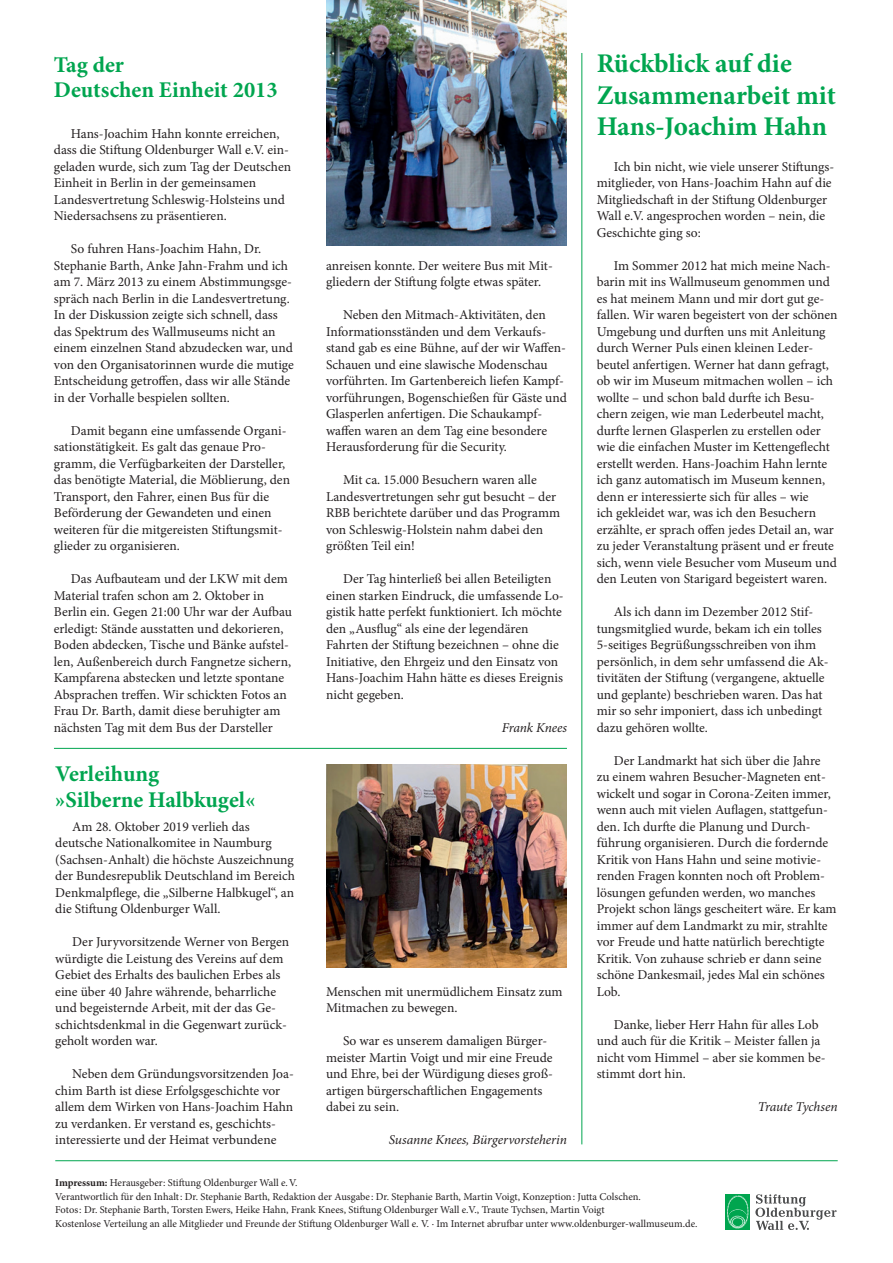
<style>
.page{position:relative;width:893px;height:1263px;background:#fff}
.page>*{position:absolute;margin:0;border:0;box-sizing:border-box;transform-origin:0 0}
.Text{font:700 27px/31.5px "Minion Pro";color:#00a54f}
.Text-2{font:700 22.5px/25.5px "Minion Pro";color:#00a54f}
.Text-3{font:13.5px/16.5px "Minion Pro";color:#231f20}
.Text-4{font:italic 13.5px "Minion Pro";letter-spacing:-.01em;color:#231f20}
.t1{font:10.5px/13.5px "Minion Pro";color:#231f20}
.t2{font:6.15px/7.5px "Minion Pro";color:#231f20}
.s1{font-weight:700}
</style>
<div class="page">
<svg style="left:755px;top:1194px;width:82px;height:36px"></svg>
<svg style="left:725px;top:1194px;width:25px;height:36px"></svg>
<svg style="left:725px;top:1194px;width:24px;height:34px"></svg>
<hr style="left:55px;top:1160px;width:783px;height:1px;background:#00a54f">
<img style="left:326px;top:0;width:241px;height:246px">
<img style="left:326px;top:765px;width:241px;height:202px">
<hr style="left:54px;top:748px;width:513px;height:1px;background:#00a54f">
<hr style="left:581px;top:53px;width:1px;height:1091px;background:#00a54f">
<p class="Text-2" style="left:54px;top:51px;width:225px">Tag der<br>Deutschen Einheit 2013</p>
<p class="Text-3" style="left:54px;top:125px;width:239px;text-indent:17px">Hans-Joachim Hahn konnte erreichen, dass die Stiftung Oldenburger Wall e.V. ein&shy;geladen wurde, sich zum Tag der Deutschen Einheit in Berlin in der gemeinsamen Landesvertretung Schleswig-Holsteins und Niedersachsens zu präsentieren.</p>
<p class="Text-3" style="left:54px;top:241px;width:242px;text-indent:17px">So fuhren Hans-Joachim Hahn, Dr.<br>Stephanie Barth, Anke Jahn-Frahm und ich am 7. März 2013 zu einem Abstimmungsge&shy;spräch nach Berlin in die Landesvertretung.<br>In der Diskussion zeigte sich schnell, dass das Spektrum des Wallmuseums nicht an einem einzelnen Stand abzudecken war, und von den Organisatorinnen wurde die mutige Entscheidung getroffen, dass wir alle Stände in der Vorhalle bespielen sollten.</p>
<p class="Text-3" style="left:54px;top:422px;width:238px;text-indent:17px">Damit begann eine umfassende Organi&shy;sationstätigkeit. Es galt das genaue Pro&shy;gramm, die Verfügbarkeiten der Darsteller, das benötigte Material, die Möblierung, den Transport, den Fahrer, einen Bus für die Beförderung der Gewandeten und einen weiteren für die mitgereisten Stiftungsmit&shy;glieder zu organisieren.</p>
<p class="Text-3" style="left:54px;top:571px;width:240px;text-indent:17px">Das Aufbauteam und der LKW mit dem Material trafen schon am 2. Oktober in Berlin ein. Gegen 21:00 Uhr war der Aufbau erledigt: Stände ausstatten und dekorieren, Boden abdecken, Tische und Bänke aufstel&shy;len, Außenbereich durch Fangnetze sichern, Kampfarena abstecken und letzte spontane Absprachen treffen. Wir schickten Fotos an Frau Dr. Barth, damit diese beruhigter am nächsten Tag mit dem Bus der Darsteller</p>
<p class="Text-2" style="left:55px;top:761px;width:105px">Verleihung</p>
<p class="Text-2" style="left:55px;top:786px;width:202px">»Silberne Halbkugel«</p>
<p class="Text-3" style="left:326px;top:257px;width:228px">anreisen konnte. Der weitere Bus mit Mit&shy;gliedern der Stiftung folgte etwas später.</p>
<p class="Text-3" style="left:326px;top:307px;width:242px;text-indent:17px">Neben den Mitmach-Aktivitäten, den Informationsständen und dem Verkaufs&shy;stand gab es eine Bühne, auf der wir Waffen-Schauen und eine slawische Modenschau vorführten. Im Gartenbereich liefen Kampf&shy;vorführungen, Bogenschießen für Gäste und Glasperlen anfertigen. Die Schaukampf&shy;waffen waren an dem Tag eine besondere Herausforderung für die Security.</p>
<p class="Text-3" style="left:326px;top:472px;width:236px;text-indent:17px">Mit ca. 15.000 Besuchern waren alle Landesvertretungen sehr gut besucht – der RBB berichtete darüber und das Programm von Schleswig-Holstein nahm dabei den größten Teil ein!</p>
<p class="Text-3" style="left:326px;top:571px;width:239px;text-indent:17px">Der Tag hinterließ bei allen Beteiligten einen starken Eindruck, die umfassende Lo&shy;gistik hatte perfekt funktioniert. Ich möchte den „Ausflug“ als eine der legendären Fahrten der Stiftung bezeichnen – ohne die Initiative, den Ehrgeiz und den Einsatz von Hans-Joachim Hahn hätte es dieses Ereignis nicht gegeben.</p>
<p class="Text-4" style="left:502px;top:718px;width:67px">Frank Knees</p>
<p class="Text-3" style="left:55px;top:818px;width:241px;text-indent:17px">Am 28. Oktober 2019 verlieh das deutsche Nationalkomitee in Naumburg (Sachsen-Anhalt) die höchste Auszeichnung der Bundesrepublik Deutschland im Bereich Denkmalpflege, die „Silberne Halbkugel“, an die Stiftung Oldenburger Wall.</p>
<p class="Text-3" style="left:55px;top:934px;width:236px;text-indent:17px">Der Juryvorsitzende Werner von Bergen würdigte die Leistung des Vereins auf dem Gebiet des Erhalts des baulichen Erbes als eine über 40 Jahre währende, beharrliche und begeisternde Arbeit, mit der das Ge&shy;schichtsdenkmal in die Gegenwart zurück&shy;geholt worden war.</p>
<p class="Text-3" style="left:55px;top:1066px;width:240px;text-indent:17px">Neben dem Gründungsvorsitzenden Joa&shy;chim Barth ist diese Erfolgsgeschichte vor allem dem Wirken von Hans-Joachim Hahn zu verdanken. Er verstand es, geschichts&shy;interessierte und der Heimat verbundene</p>
<p class="Text-3" style="left:326px;top:983px;width:238px">Menschen mit unermüdlichem Einsatz zum<br>Mitmachen zu bewegen.</p>
<p class="Text-3" style="left:326px;top:1033px;width:228px;text-indent:17px">So war es unserem damaligen Bürger&shy;meister Martin Voigt und mir eine Freude und Ehre, bei der Würdigung dieses groß&shy;artigen bürgerschaftlichen Engagements dabei zu sein.</p>
<p class="Text-4" style="left:389px;top:1131px;width:180px">Susanne Knees, Bürgervorsteherin</p>
<p class="t2" style="left:205px;top:1072px;width:190px">Telefon 04361-3525 oder per E-Mail an info@stiftung-oldenburger-wall.de.</p>
<p class="Text" style="left:597px;top:47px;width:197px">Rückblick auf die</p>
<p class="Text" style="left:597px;top:79px;width:241px">Zusammenarbeit mit<br>Hans-Joachim Hahn</p>
<p class="Text-3" style="left:597px;top:158px;width:239px;text-indent:17px">Ich bin nicht, wie viele unserer Stiftungs&shy;mitglieder, von Hans-Joachim Hahn auf die Mitgliedschaft in der Stiftung Oldenburger Wall e.V. angesprochen worden – nein, die Geschichte ging so:</p>
<p class="Text-3" style="left:597px;top:257px;width:242px;text-indent:17px">Im Sommer 2012 hat mich meine Nach&shy;barin mit ins Wallmuseum genommen und es hat meinem Mann und mir dort gut ge&shy;fallen. Wir waren begeistert von der schönen Umgebung und durften uns mit Anleitung durch Werner Puls einen kleinen Leder&shy;beutel anfertigen. Werner hat dann gefragt, ob wir im Museum mitmachen wollen – ich wollte – und schon bald durfte ich Besu&shy;chern zeigen, wie man Lederbeutel macht, durfte lernen Glasperlen zu erstellen oder wie die einfachen Muster im Kettengeflecht erstellt werden. Hans-Joachim Hahn lernte ich ganz automatisch im Museum kennen, denn er interessierte sich für alles – wie<br>ich gekleidet war, was ich den Besuchern erzählte, er sprach offen jedes Detail an, war zu jeder Veranstaltung präsent und er freute sich, wenn viele Besucher vom Museum und den Leuten von Starigard begeistert waren.</p>
<p class="Text-3" style="left:597px;top:604px;width:233px;text-indent:17px">Als ich dann im Dezember 2012 Stif&shy;tungsmitglied wurde, bekam ich ein tolles 5-seitiges Begrüßungsschreiben von ihm persönlich, in dem sehr umfassend die Ak&shy;tivitäten der Stiftung (vergangene, aktuelle und geplante) beschrieben waren. Das hat mir so sehr imponiert, dass ich unbedingt dazu gehören wollte.</p>
<p class="Text-3" style="left:597px;top:752px;width:241px;text-indent:17px">Der Landmarkt hat sich über die Jahre zu einem wahren Besucher-Magneten ent&shy;wickelt und sogar in Corona-Zeiten immer, wenn auch mit vielen Auflagen, stattgefun&shy;den. Ich durfte die Planung und Durch&shy;führung organisieren. Durch die fordernde Kritik von Hans Hahn und seine motivie&shy;renden Fragen konnten noch oft Problem&shy;lösungen gefunden werden, wo manches Projekt schon längs gescheitert wäre. Er kam immer auf dem Landmarkt zu mir, strahlte vor Freude und hatte natürlich berechtigte Kritik. Von zuhause schrieb er dann seine schöne Dankesmail, jedes Mal ein schönes Lob.</p>
<p class="Text-3" style="left:597px;top:1016px;width:230px;text-indent:17px">Danke, lieber Herr Hahn für alles Lob und auch für die Kritik – Meister fallen ja nicht vom Himmel – aber sie kommen be&shy;stimmt dort hin.</p>
<p class="Text-4" style="left:758px;top:1098px;width:81px">Traute Tychsen</p>
<p class="t1" style="left:55px;top:1176px;width:587px"><span class="s1">Impressum:</span> Herausgeber: Stiftung Oldenburger Wall e. V.<br>Verantwortlich für den Inhalt: Dr. Stephanie Barth, Redaktion der Ausgabe: Dr. Stephanie Barth, Martin Voigt, Konzeption: Jutta Colschen.</p>
<p class="t1" style="left:55px;top:1203px;width:551px">Fotos: Dr. Stephanie Barth, Torsten Ewers, Heike Hahn, Frank Knees, Stiftung Oldenburger Wall e.V., Traute Tychsen, Martin Voigt</p>
<p class="t1" style="left:55px;top:1217px;width:644px">Kostenlose Verteilung an alle Mitglieder und Freunde der Stiftung Oldenburger Wall e. V. · Im Internet abrufbar unter www.oldenburger-wallmuseum.de.</p>
<p class="t2" style="left:205px;top:1202px;width:205px">Anstelle von Präsenten bittet die Stiftung um eine Spende<br>für den Nachbau der ersten christlichen Kirche aus dem 10. Jahrhundert.<br>Konto: Stiftung Oldenburger Wall e. V.<br>Sparkasse Holstein · IBAN: DE17 2135 2240 0051 1315 55 · BIC: NOLADE21HOL</p>
</div>
